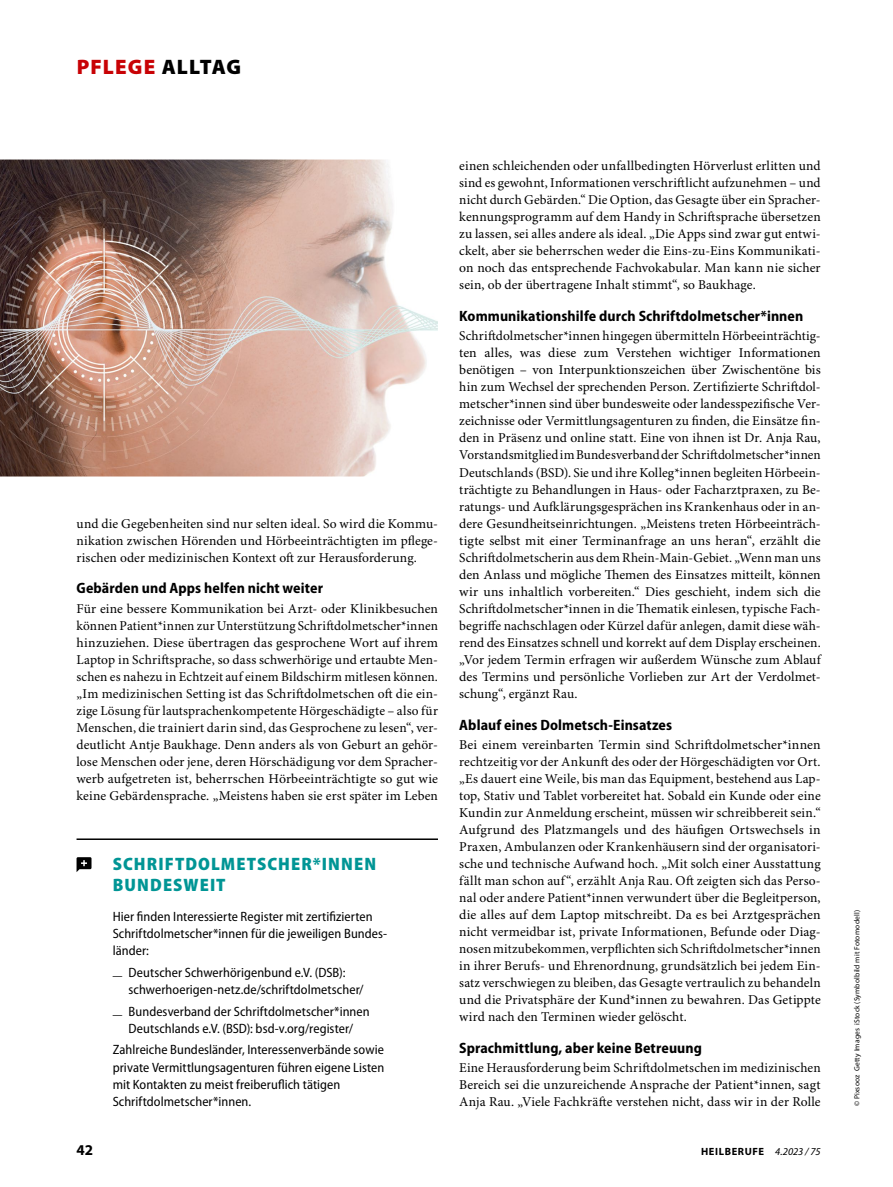
<style>
.page{position:relative;width:893px;height:1187px;background:#fff}
.page>*{position:absolute;margin:0;border:0;box-sizing:border-box;transform-origin:0 0}
.t1{font:900 21px "Myriad Pro";letter-spacing:.05em;color:#c80205}
.Box_Heading_Title_In{font:900 semi-condensed 18px/21px "Myriad Pro";letter-spacing:.06em;color:#009595}
.SectionHeading_1_x{font:700 semi-condensed 15px "Myriad Pro";letter-spacing:.005em;color:#000}
.t2{font:700 15px "Myriad Pro";color:#000}
.Para_x{font:13.5px/17px "Minion Pro";letter-spacing:.005em;color:#000;text-align:justify}
.Para_Box_Info{font:semi-condensed 13.5px/17.2px "Myriad Pro";letter-spacing:.005em;color:#000}
.Para_Indent{font:13.5px/17px "Minion Pro";letter-spacing:.005em;color:#000;text-align:justify}
.t3{font:700 10.5px "Myriad Pro";letter-spacing:.06em;color:#000}
.Image_Source_x{font:7.5px "Myriad Pro";letter-spacing:.025em;color:#000}
.s1{color:#000}
.s2{font-weight:300;font-stretch:normal}
.s3{font-weight:400;font-style:italic}
</style>
<div class="page">
<img style="left:0;top:159px;width:438px;height:317px">
<hr style="left:77px;top:838px;width:361px;height:1px;background:#000">
<svg style="left:77px;top:857px;width:15px;height:15px"></svg>
<h1 class="t1" style="left:77px;top:55px;width:166px">PFLEGE <span class="s1">ALLTAG</span></h1>
<p class="Para_Indent" style="left:77px;top:515px;width:363px">und die Gegebenheiten sind nur selten ideal. So wird die Kommu&shy;nikation zwischen Hörenden und Hörbeeinträchtigten im pflege&shy;rischen oder medizinischen Kontext oft zur Herausforderung.</p>
<p class="SectionHeading_1_x" style="left:77px;top:580px;width:248px">Gebärden und Apps helfen nicht weiter</p>
<p class="Para_x" style="left:77px;top:600px;width:363px">Für eine bessere Kommunikation bei Arzt- oder Klinikbesuchen können Patient*innen zur Unterstützung Schriftdolmetscher*innen hinzuziehen. Diese übertragen das gesprochene Wort auf ihrem Laptop in Schriftsprache, so dass schwerhörige und ertaubte Men&shy;schen es nahezu in Echtzeit auf einem Bildschirm mitlesen können. „Im medizinischen Setting ist das Schriftdolmetschen oft die ein&shy;zige Lösung für lautsprachenkompetente Hörgeschädigte – also für Menschen, die trainiert darin sind, das Gesprochene zu lesen“, ver&shy;deutlicht Antje Baukhage. Denn anders als von Geburt an gehör&shy;lose Menschen oder jene, deren Hörschädigung vor dem Spracher&shy;werb aufgetreten ist, beherrschen Hörbeeinträchtigte so gut wie keine Gebärdensprache. „Meistens haben sie erst später im Leben</p>
<p class="Box_Heading_Title_In" style="left:113px;top:853px;width:265px">SCHRIFTDOLMETSCHER*INNEN<br>BUNDESWEIT</p>
<p class="Para_Box_Info" style="left:113px;top:907px;width:276px">Hier finden Interessierte Register mit zertifizierten<br>Schriftdolmetscher*innen für die jeweiligen Bundes&shy;länder:</p>
<p class="Para_Box_Info" style="left:129px;top:963px;width:237px;text-indent:-16px"><span class="s2">_</span> Deutscher Schwerhörigenbund e.V. (DSB): schwerhoerigen-netz.de/schriftdolmetscher/</p>
<p class="Para_Box_Info" style="left:113px;top:1002px;width:259px;text-align:center"><span class="s2">_</span> Bundesverband der Schriftdolmetscher*innen<br>Deutschlands e.V. (BSD): bsd-v.org/register/</p>
<p class="Para_Box_Info" style="left:113px;top:1041px;width:273px">Zahlreiche Bundesländer, Interessenverbände sowie private Vermittlungsagenturen führen eigene Listen mit Kontakten zu meist freiberuflich tätigen Schriftdolmetscher*innen.</p>
<p class="Para_x" style="left:459px;top:158px;width:363px">einen schleichenden oder unfallbedingten Hörverlust erlitten und sind es gewohnt, Informationen verschriftlicht aufzunehmen – und nicht durch Gebärden.“ Die Option, das Gesagte über ein Spracher&shy;kennungsprogramm auf dem Handy in Schriftsprache übersetzen zu lassen, sei alles andere als ideal. „Die Apps sind zwar gut entwi&shy;ckelt, aber sie beherrschen weder die Eins-zu-Eins Kommunikati&shy;on noch das entsprechende Fachvokabular. Man kann nie sicher sein, ob der übertragene Inhalt stimmt“, so Baukhage.</p>
<p class="SectionHeading_1_x" style="left:459px;top:307px;width:346px">Kommunikationshilfe durch Schriftdolmetscher*innen</p>
<p class="Para_x" style="left:459px;top:328px;width:363px">Schriftdolmetscher*innen hingegen übermitteln Hörbeeinträchtig&shy;ten alles, was diese zum Verstehen wichtiger Informationen benötigen – von Interpunktionszeichen über Zwischentöne bis hin zum Wechsel der sprechenden Person. Zertifizierte Schriftdol&shy;metscher*innen sind über bundesweite oder landesspezifische Ver&shy;zeichnisse oder Vermittlungsagenturen zu finden, die Einsätze fin&shy;den in Präsenz und online statt. Eine von ihnen ist Dr. Anja Rau, Vorstandsmitglied im Bundesverband der Schriftdolmetscher*innen Deutschlands (BSD). Sie und ihre Kolleg*innen begleiten Hörbeein&shy;trächtigte zu Behandlungen in Haus- oder Facharztpraxen, zu Be&shy;ratungs- und Aufklärungsgesprächen ins Krankenhaus oder in an&shy;dere Gesundheitseinrichtungen. „Meistens treten Hörbeeinträch&shy;tigte selbst mit einer Terminanfrage an uns heran“, erzählt die Schriftdolmetscherin aus dem Rhein-Main-Gebiet. „Wenn man uns den Anlass und mögliche Themen des Einsatzes mitteilt, können wir uns inhaltlich vorbereiten.“ Dies geschieht, indem sich die Schriftdolmetscher*innen in die Thematik einlesen, typische Fach&shy;begriffe nachschlagen oder Kürzel dafür anlegen, damit diese wäh&shy;rend des Einsatzes schnell und korrekt auf dem Display erscheinen. „Vor jedem Termin erfragen wir außerdem Wünsche zum Ablauf des Termins und persönliche Vorlieben zur Art der Verdolmet&shy;schung“, ergänzt Rau.</p>
<p class="SectionHeading_1_x" style="left:459px;top:716px;width:214px">Ablauf eines Dolmetsch-Einsatzes</p>
<p class="Para_x" style="left:459px;top:736px;width:363px">Bei einem vereinbarten Termin sind Schriftdolmetscher*innen rechtzeitig vor der Ankunft des oder der Hörgeschädigten vor Ort. „Es dauert eine Weile, bis man das Equipment, bestehend aus Lap&shy;top, Stativ und Tablet vorbereitet hat. Sobald ein Kunde oder eine Kundin zur Anmeldung erscheint, müssen wir schreibbereit sein.“ Aufgrund des Platzmangels und des häufigen Ortswechsels in Praxen, Ambulanzen oder Krankenhäusern sind der organisatori&shy;sche und technische Aufwand hoch. „Mit solch einer Ausstattung fällt man schon auf“, erzählt Anja Rau. Oft zeigten sich das Perso&shy;nal oder andere Patient*innen verwundert über die Begleitperson, die alles auf dem Laptop mitschreibt. Da es bei Arztgesprächen nicht vermeidbar ist, private Informationen, Befunde oder Diag&shy;nosen mitzubekommen, verpflichten sich Schriftdolmetscher*innen in ihrer Berufs- und Ehrenordnung, grundsätzlich bei jedem Ein&shy;satz verschwiegen zu bleiben, das Gesagte vertraulich zu behandeln und die Privatsphäre der Kund*innen zu bewahren. Das Getippte wird nach den Terminen wieder gelöscht.</p>
<p class="SectionHeading_1_x" style="left:459px;top:1039px;width:244px">Sprachmittlung, aber keine Betreuung</p>
<p class="Para_x" style="left:459px;top:1059px;width:363px">Eine Herausforderung beim Schriftdolmetschen im medizinischen Bereich sei die unzureichende Ansprache der Patient*innen, sagt Anja Rau. „Viele Fachkräfte verstehen nicht, dass wir in der Rolle</p>
<p class="t2" style="left:77px;top:1139px;width:18px">42</p>
<p class="t3" style="left:701px;top:1144px;width:121px">HEILBERUFE <span class="s3">4.2023 / 75</span></p>
<p class="Image_Source_x" style="left:852px;top:1106px;width:197px;rotate:-90deg">© Pixsooz Getty Images iStock (Symbolbild mit Fotomodell)</p>
</div>
